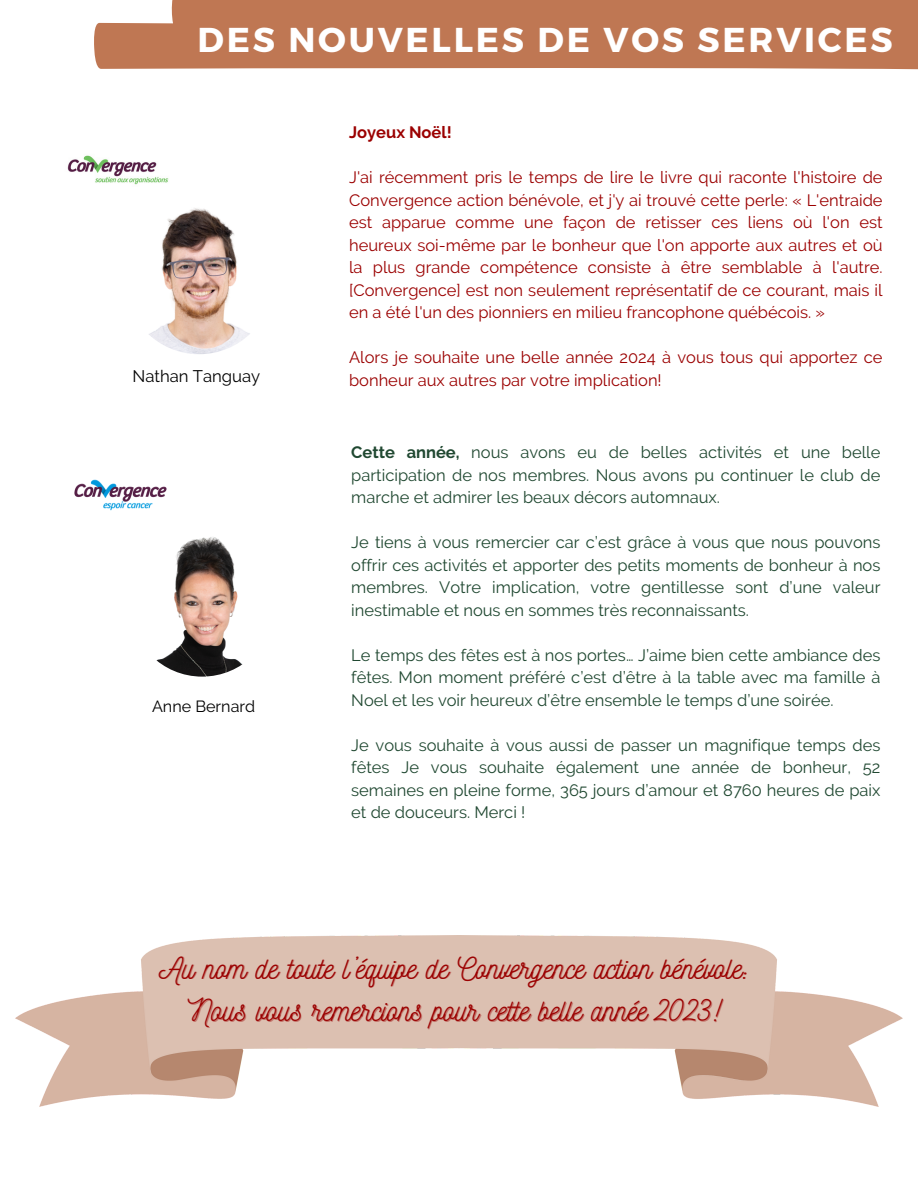
<style>
.page{position:relative;width:918px;height:1188px;background:#fff}
.page>*{position:absolute;margin:0;border:0;box-sizing:border-box;transform-origin:0 0}
.t1{font:700 34.5px "Montserrat";letter-spacing:.08em;color:#fff}
.t2{font:30.45px "Nickainley";color:#9b0000}
.t3{font:16.65px "Raleway";color:#000}
.t4{font:16.5px/22.5px "Raleway";color:#204831;text-align:justify}
.t5{font:16.5px/22.5px "Raleway";color:#9b0000;text-align:justify}
.t6{font:700 16.5px "Raleway";color:#9b0000}
.t7{font:16.2px "Raleway";color:#000}
.s1{font-weight:700}
</style>
<div class="page">
<img style="left:67px;top:155px;width:102px;height:30px">
<img style="left:125px;top:206px;width:148px;height:148px;border-radius:50%">
<img style="left:130px;top:532px;width:144px;height:145px;border-radius:50%">
<img style="left:74px;top:479px;width:93px;height:32px">
<img style="left:16px;top:936px;width:886px;height:171px">
<div style="left:94px;top:0;width:824px;height:70px;background:#bf7753"></div>
<p class="t1" style="left:197px;top:17px;width:697px">DES NOUVELLES DE VOS SERVICES</p>
<p class="t3" style="left:133px;top:366px;width:129px">Nathan Tanguay</p>
<p class="t7" style="left:152px;top:697px;width:105px">Anne Bernard</p>
<p class="t6" style="left:349px;top:123px;width:104px">Joyeux Noël!</p>
<p class="t5" style="left:349px;top:166px;width:535px">J'ai récemment pris le temps de lire le livre qui raconte l'histoire de Convergence action bénévole, et j'y ai trouvé cette perle: « L'entraide est apparue comme une façon de retisser ces liens où l'on est heureux soi-même par le bonheur que l'on apporte aux autres et où la plus grande compétence consiste à être semblable à l'autre. [Convergence] est non seulement représentatif de ce courant, mais il en a été l'un des pionniers en milieu francophone québécois. »</p>
<p class="t5" style="left:349px;top:346px;width:535px">Alors je souhaite une belle année 2024 à vous tous qui apportez ce bonheur aux autres par votre implication!</p>
<p class="t4" style="left:351px;top:441px;width:531px"><span class="s1">Cette année,</span> nous avons eu de belles activités et une belle participation de nos membres. Nous avons pu continuer le club de marche et admirer les beaux décors automnaux.</p>
<p class="t4" style="left:351px;top:531px;width:531px">Je tiens à vous remercier car c’est grâce à vous que nous pouvons offrir ces activités et apporter des petits moments de bonheur à nos membres. Votre implication, votre gentillesse sont d’une valeur inestimable et nous en sommes très reconnaissants.</p>
<p class="t4" style="left:351px;top:644px;width:531px">Le temps des fêtes est à nos portes… J’aime bien cette ambiance des fêtes. Mon moment préféré c’est d’être à la table avec ma famille à Noel et les voir heureux d’être ensemble le temps d’une soirée.</p>
<p class="t4" style="left:351px;top:734px;width:531px">Je vous souhaite à vous aussi de passer un magnifique temps des fêtes Je vous souhaite également une année de bonheur, 52 semaines en pleine forme, 365 jours d’amour et 8760 heures de paix et de douceurs. Merci !</p>
<p class="t2" style="left:159px;top:948px;width:592px">Au nom de toute l’équipe de Convergence action bénévole:</p>
<p class="t2" style="left:188px;top:990px;width:535px">Nous vous remercions pour cette belle année 2023!</p>
</div>
